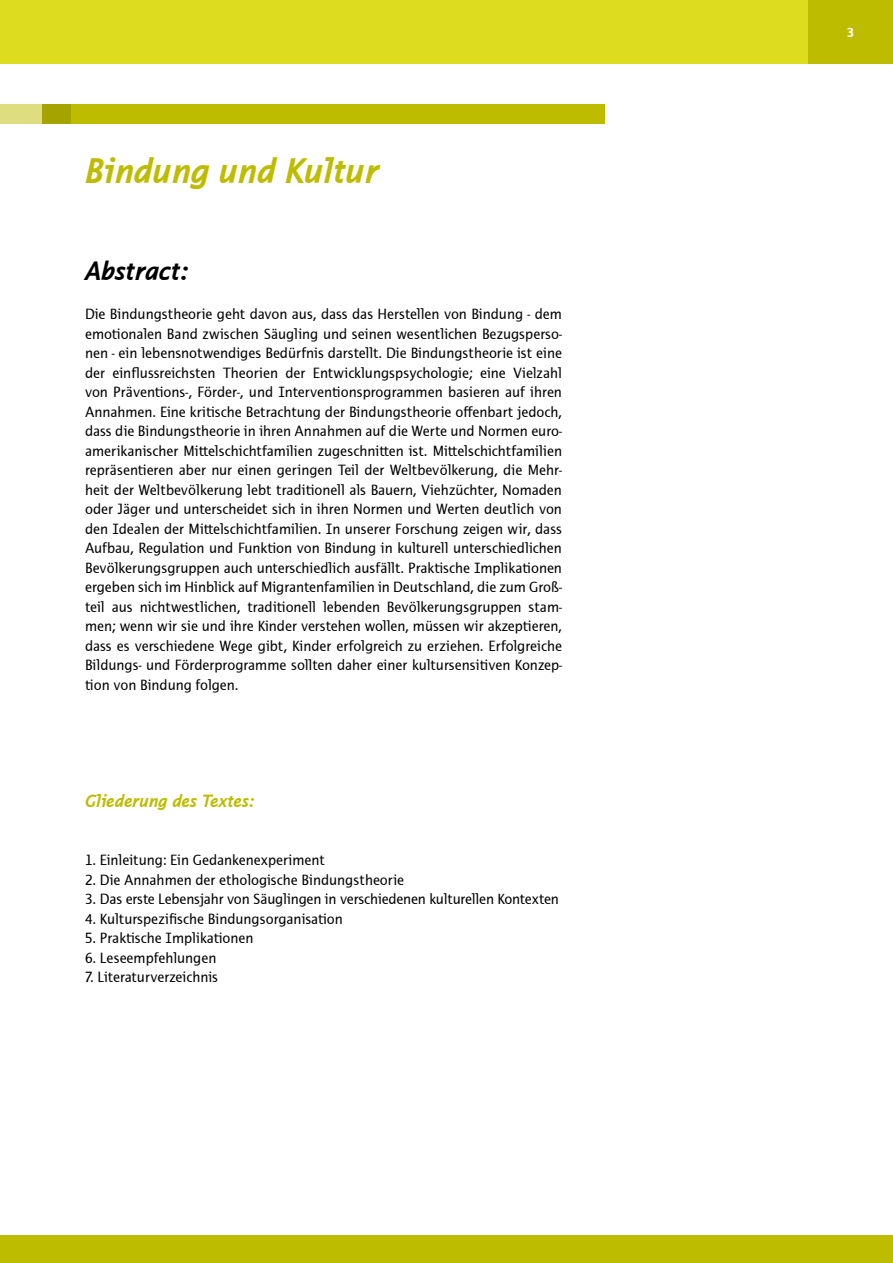
<style>
.page{position:relative;width:893px;height:1263px;background:#fff}
.page>*{position:absolute;margin:0;border:0;box-sizing:border-box;transform-origin:0 0}
.t1{font:italic 700 36px "Thordis Sans EF";color:#bebc00}
.t2{font:italic 700 27px "Thordis Sans EF";letter-spacing:-.015em;color:#000}
.t3{font:italic 700 18px "Thordis Sans EF";letter-spacing:-.01em;color:#bebc00}
.t4{font:15px/19.5px "Thordis Sans EF";letter-spacing:-.005em;color:#000;text-align:justify}
.t5{font:700 13.5px "Thordis Sans EF";color:#fff}
</style>
<div class="page">
<div style="left:0;top:1236px;width:893px;height:27px;background:#bebc00"></div>
<div style="left:0;top:0;width:893px;height:64px;background:#dedc1e"></div>
<div style="left:808px;top:0;width:85px;height:64px;background:#bebc00"></div>
<div style="left:43px;top:105px;width:561px;height:19px;background:#bebc00"></div>
<svg style="left:0;top:105px;width:70px;height:19px"></svg>
<h1 class="t1" style="left:85px;top:151px;width:296px">Bindung und Kultur</h1>
<h2 class="t2" style="left:85px;top:256px;width:105px">Abstract:</h2>
<p class="t4" style="left:85px;top:304px;width:478px">Die Bindungstheorie geht davon aus, dass das Herstellen von Bindung - dem emotionalen Band zwischen Säugling und seinen wesentlichen Bezugsperso&shy;nen - ein lebensnotwendiges Bedürfnis darstellt. Die Bindungstheorie ist eine der einflussreichsten Theorien der Entwicklungspsychologie; eine Vielzahl von Präventions-, Förder-, und Interventionsprogrammen basieren auf ihren Annahmen. Eine kritische Betrachtung der Bindungstheorie offenbart jedoch, dass die Bindungstheorie in ihren Annahmen auf die Werte und Normen euro&shy;amerikanischer Mittelschichtfamilien zugeschnitten ist. Mittelschichtfamilien repräsentieren aber nur einen geringen Teil der Weltbevölkerung, die Mehr&shy;heit der Weltbevölkerung lebt traditionell als Bauern, Viehzüchter, Nomaden oder Jäger und unterscheidet sich in ihren Normen und Werten deutlich von den Idealen der Mittelschichtfamilien. In unserer Forschung zeigen wir, dass Aufbau, Regulation und Funktion von Bindung in kulturell unterschiedlichen Bevölkerungsgruppen auch unterschiedlich ausfällt. Praktische Implikationen ergeben sich im Hinblick auf Migrantenfamilien in Deutschland, die zum Groß&shy;teil aus nichtwestlichen, traditionell lebenden Bevölkerungsgruppen stam&shy;men; wenn wir sie und ihre Kinder verstehen wollen, müssen wir akzeptieren, dass es verschiedene Wege gibt, Kinder erfolgreich zu erziehen. Erfolgreiche Bildungs- und Förderprogramme sollten daher einer kultursensitiven Konzep&shy;tion von Bindung folgen.</p>
<p class="t3" style="left:85px;top:791px;width:171px">Gliederung des Textes:</p>
<p class="t4" style="left:85px;top:850px;width:241px">1. Einleitung: Ein Gedankenexperiment</p>
<p class="t4" style="left:85px;top:870px;width:321px">2. Die Annahmen der ethologische Bindungstheorie</p>
<p class="t4" style="left:85px;top:889px;width:475px">3. Das erste Lebensjahr von Säuglingen in verschiedenen kulturellen Kontexten</p>
<p class="t4" style="left:85px;top:909px;width:259px">4. Kulturspezifische Bindungsorganisation</p>
<p class="t4" style="left:85px;top:928px;width:170px">5. Praktische Implikationen</p>
<p class="t4" style="left:85px;top:948px;width:133px">6. Leseempfehlungen</p>
<p class="t4" style="left:85px;top:967px;width:135px">7. Literaturverzeichnis</p>
<p class="t5" style="left:847px;top:25px;width:9px">3</p>
</div>
